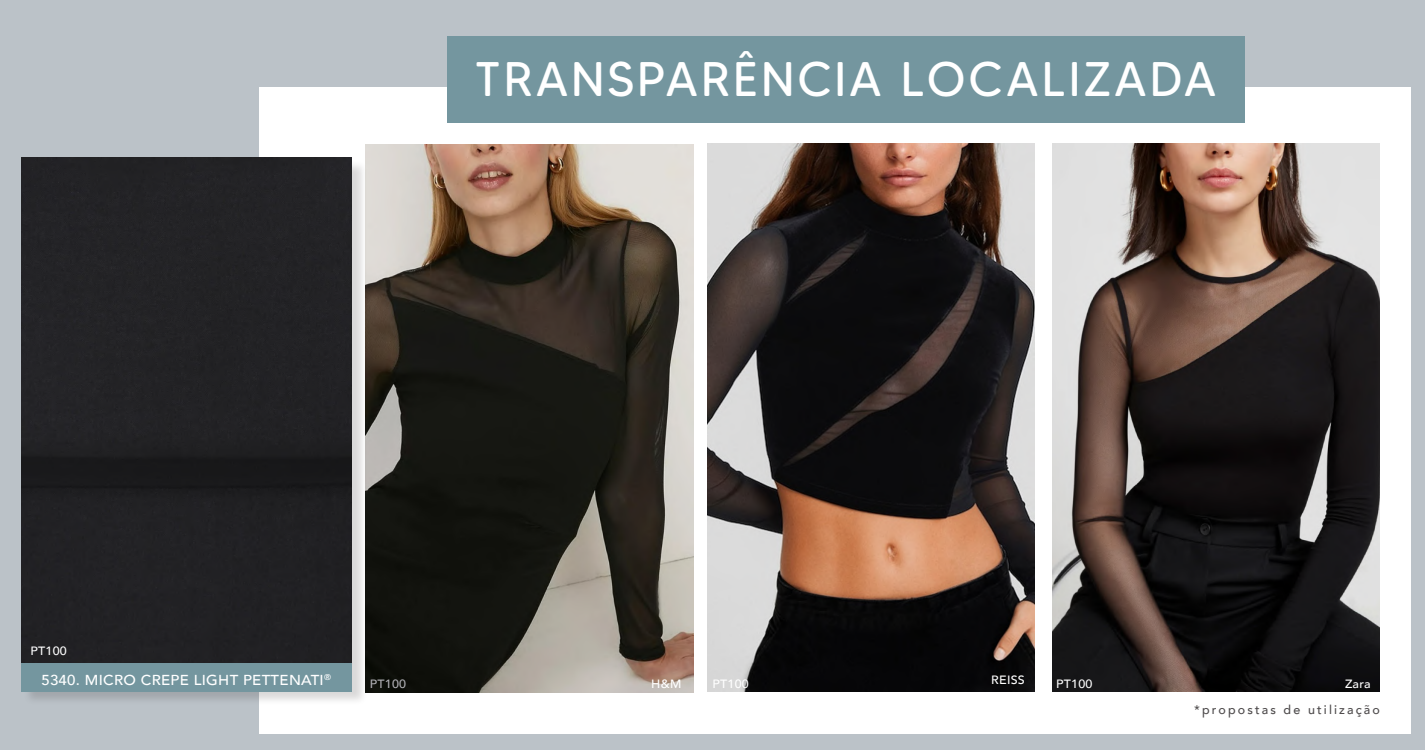
<style>
.page{position:relative;width:1425px;height:750px;background:#bbc2c8}
.page>*{position:absolute;margin:0;border:0;box-sizing:border-box;transform-origin:0 0}
.t1{font:48.5px "MADE Tommy Soft";letter-spacing:.06em;color:#fff}
.t2{font:500 14.38px "Avenir";letter-spacing:.02em;color:#fff;scale:1.04 1}
.t3{font:500 12.5px "Avenir";letter-spacing:.17em;color:#4e4b4c}
.t4{font:500 12px "Avenir";letter-spacing:.02em;color:#fff;scale:1.04 1}
.t5{font:500 12px "Avenir";letter-spacing:.02em;color:#b0b0b5;scale:1.04 1}
.t6{font:500 8.38px "Avenir";color:#fff;scale:1.04 1}
</style>
<div class="page">
<div style="left:259px;top:87px;width:1151px;height:647px;background:#fff"></div>
<div style="left:448px;top:36px;width:797px;height:87px;background:#74969f"></div>
<img style="left:707px;top:144px;width:328px;height:547px">
<img style="left:1053px;top:144px;width:327px;height:547px">
<img style="left:366px;top:145px;width:327px;height:547px">
<div style="left:23px;top:160px;width:345px;height:545px;background:#241f1f;opacity:.17"></div>
<div style="left:21px;top:158px;width:330px;height:505px;background:#222225"></div>
<div style="left:21px;top:663px;width:330px;height:28px;background:#74969f"></div>
<p class="t4" style="left:30px;top:640px;width:37px">PT100</p>
<h1 class="t1" style="left:475px;top:49px;width:743px">TRANSPARÊNCIA LOCALIZADA</h1>
<p class="t6" style="left:324px;top:670px;width:8px">®</p>
<p class="t2" style="left:41px;top:667px;width:273px">5340. MICRO CREPE LIGHT PETTENATI</p>
<p class="t4" style="left:712px;top:673px;width:37px">PT100</p>
<p class="t4" style="left:1056px;top:673px;width:37px">PT100</p>
<p class="t4" style="left:1345px;top:673px;width:26px">Zara</p>
<p class="t5" style="left:370px;top:673px;width:37px">PT100</p>
<p class="t4" style="left:651px;top:673px;width:30px">H&amp;M</p>
<p class="t4" style="left:991px;top:669px;width:34px">REISS</p>
<p class="t3" style="left:1194px;top:699px;width:187px">*propostas de utilização</p>
</div>
